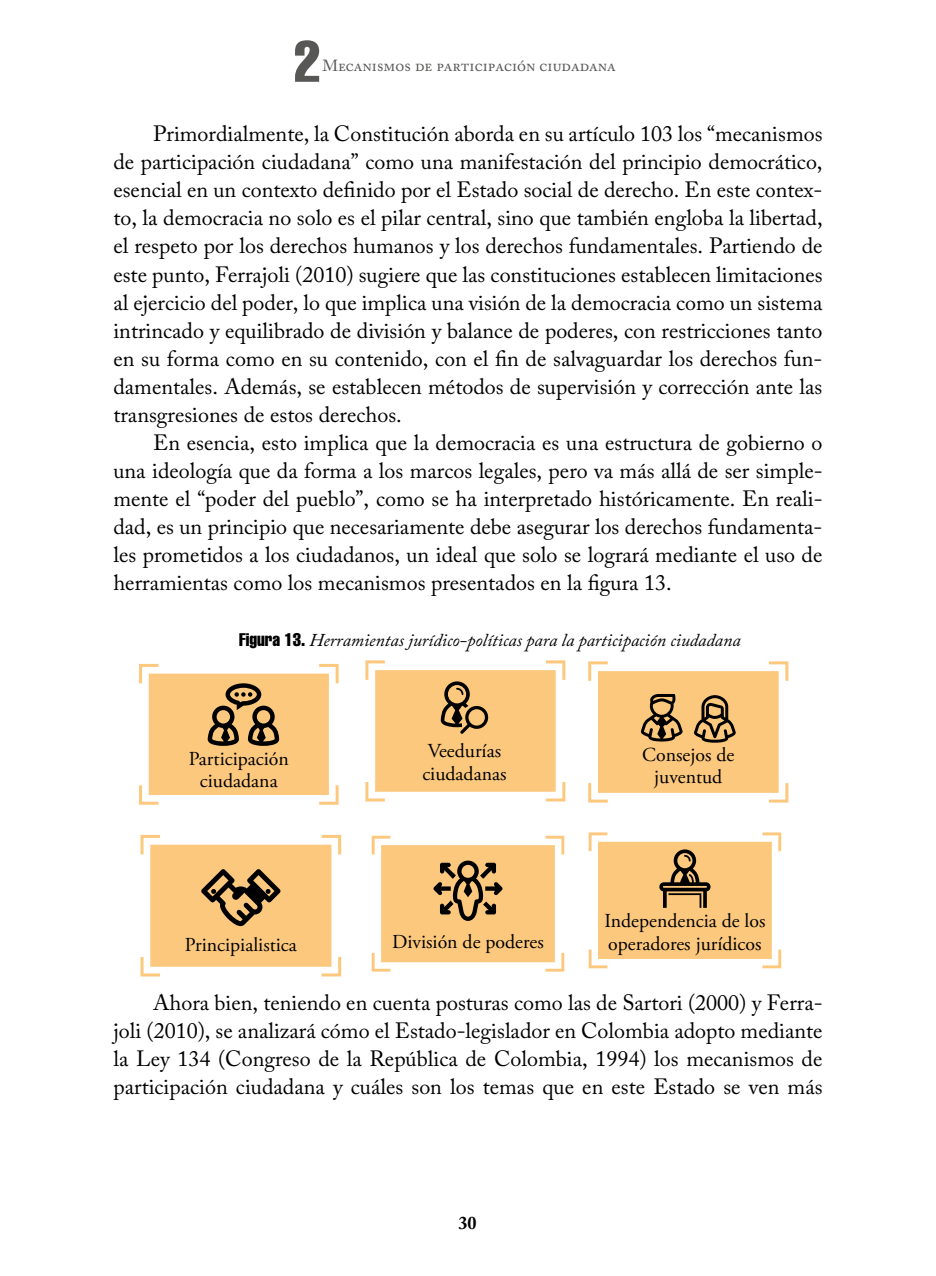
<style>
.page{position:relative;width:936px;height:1276px;background:#fff}
.page>*{position:absolute;margin:0;border:0;box-sizing:border-box;transform-origin:0 0}
.t1{font:extra-condensed 57.2px "Helvetica";color:#575756}
.t2{font:22px/28px "Adobe Caslon Pro";color:#000;text-align:justify}
.t3{font:19.8px/22.2px "Adobe Garamond Pro";color:#000;text-align:center}
.t4{font:italic 18px "Adobe Caslon Pro";color:#000}
.t5{font:700 18px "Adobe Caslon Pro";color:#000}
.t6{font:16px "Adobe Caslon Pro";color:#575756}
.s1{font-family:"Helvetica";font-style:normal;font-stretch:extra-condensed}
</style>
<div class="page">
<svg style="left:139px;top:664px;width:199px;height:140px"></svg>
<svg style="left:365px;top:660px;width:200px;height:141px"></svg>
<svg style="left:588px;top:661px;width:200px;height:141px"></svg>
<svg style="left:140px;top:835px;width:201px;height:141px"></svg>
<svg style="left:588px;top:832px;width:193px;height:136px"></svg>
<svg style="left:372px;top:836px;width:192px;height:135px"></svg>
<h1 class="t1" style="left:294px;top:25px;width:28px">2</h1>
<p class="t6" style="left:322px;top:56px;width:295px">Mecanismos de participación ciudadana</p>
<p class="t2" style="left:113px;top:120px;width:710px;text-indent:40px">Primordialmente, la Constitución aborda en su artículo 103 los “mecanismos de participación ciudadana” como una manifestación del principio democrático, esencial en un contexto definido por el Estado social de derecho. En este contex&shy;to, la democracia no solo es el pilar central, sino que también engloba la libertad, el respeto por los derechos humanos y los derechos fundamentales. Partiendo de este punto, Ferrajoli (2010) sugiere que las constituciones establecen limitaciones al ejercicio del poder, lo que implica una visión de la democracia como un sistema intrincado y equilibrado de división y balance de poderes, con restricciones tanto en su forma como en su contenido, con el fin de salvaguardar los derechos fun&shy;damentales. Además, se establecen métodos de supervisión y corrección ante las transgresiones de estos derechos.</p>
<p class="t2" style="left:113px;top:428px;width:710px;text-indent:40px">En esencia, esto implica que la democracia es una estructura de gobierno o una ideología que da forma a los marcos legales, pero va más allá de ser simple&shy;mente el “poder del pueblo”, como se ha interpretado históricamente. En reali&shy;dad, es un principio que necesariamente debe asegurar los derechos fundamenta&shy;les prometidos a los ciudadanos, un ideal que solo se logrará mediante el uso de herramientas como los mecanismos presentados en la figura 13.</p>
<p class="t4" style="left:239px;top:629px;width:503px"><span class="s1">Figura 13.</span> Herramientas jurídico-políticas para la participación ciudadana</p>
<p class="t3" style="left:189px;top:748px;width:102px">Participación ciudadana</p>
<p class="t3" style="left:422px;top:741px;width:86px;text-align:left">Veedurías ciudadanas</p>
<p class="t3" style="left:642px;top:744px;width:93px">Consejos de juventud</p>
<p class="t3" style="left:604px;top:910px;width:163px;text-align:left">Independencia de los operadores jurídicos</p>
<p class="t2" style="left:113px;top:988px;width:710px;text-indent:40px">Ahora bien, teniendo en cuenta posturas como las de Sartori (2000) y Ferra&shy;joli (2010), se analizará cómo el Estado-legislador en Colombia adopto mediante la Ley 134 (Congreso de la República de Colombia, 1994) los mecanismos de participación ciudadana y cuáles son los temas que en este Estado se ven más</p>
<p class="t3" style="left:185px;top:934px;width:113px">Principialistica</p>
<p class="t3" style="left:392px;top:931px;width:153px">División de poderes</p>
<p class="t5" style="left:458px;top:1212px;width:19px">30</p>
</div>
